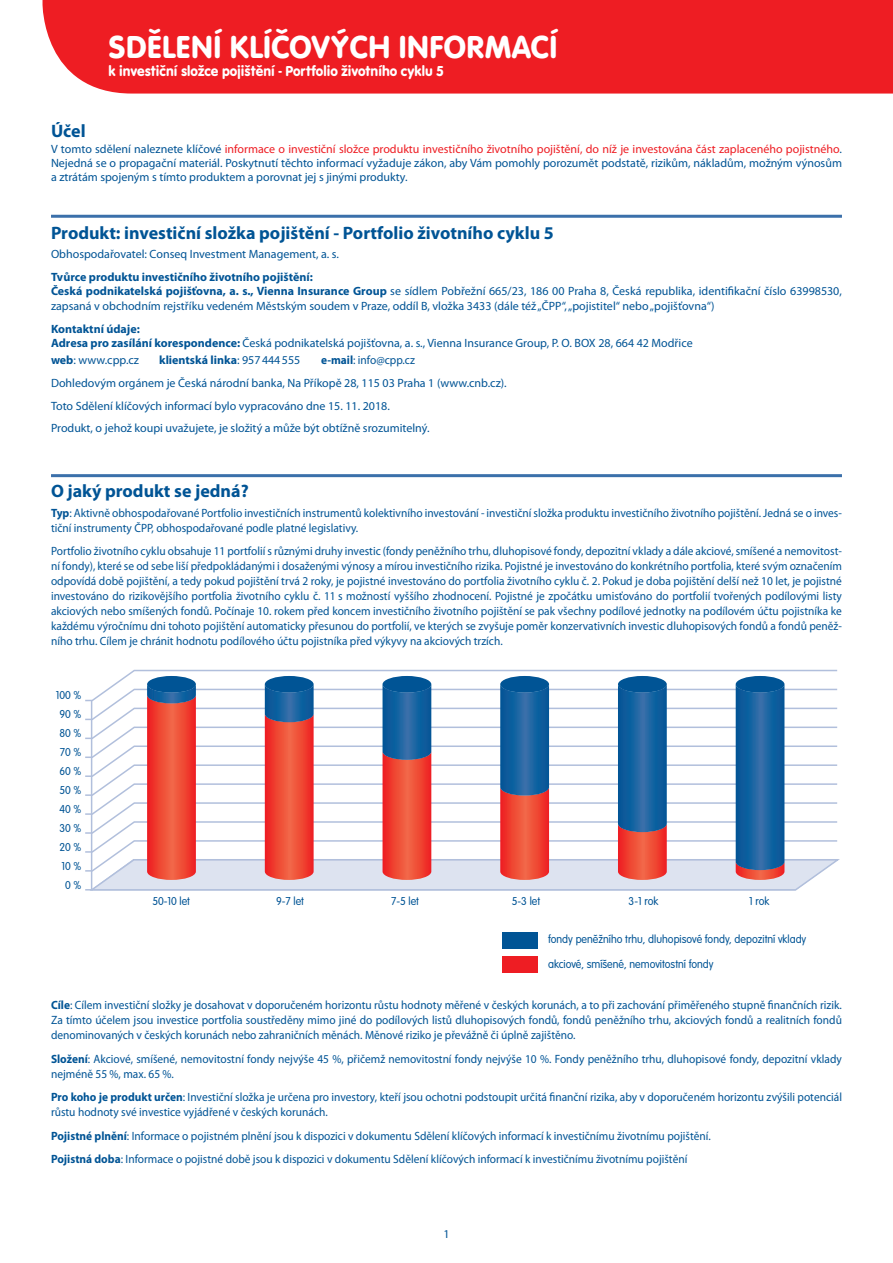
<style>
.page{position:relative;width:893px;height:1263px;background:#fff}
.page>*{position:absolute;margin:0;border:0;box-sizing:border-box;transform-origin:0 0}
.t1{font:33px "VAG Rundschrift DOT";letter-spacing:.015em;color:#fff}
.t2{font:700 18px "Myriad Pro";color:#005495}
.t3{font:15px "VAG Rundschrift DOT";color:#fff;scale:.95 1}
.t4{font:12px/15px "Myriad Pro";color:#005495;scale:.95 1}
.t5{font:12px/14.4px "Myriad Pro";color:#005495}
.t6{font:300 12px/24.8px "VAG Rundschrift DOT";color:#005495;scale:.95 1}
.t7{font:700 12px "Myriad Pro";color:#005495}
.s1{color:#ee1d23}
.s2{font-weight:700}
.s3{font-weight:400}
</style>
<div class="page">
<div style="left:43px;top:0;width:850px;height:94px;background:#ee1d23"></div>
<hr style="left:51px;top:215px;width:791px;height:3px;background:#3b70aa">
<hr style="left:51px;top:474px;width:791px;height:3px;background:#3b70aa">
<svg style="left:85px;top:669px;width:755px;height:222px"></svg>
<div style="left:503px;top:932px;width:35px;height:16px;background:#005495"></div>
<div style="left:503px;top:957px;width:35px;height:16px;background:#ee1d23"></div>
<h2 class="t2" style="left:51px;top:121px;width:36px">Účel</h2>
<h1 class="t1" style="left:109px;top:28px;width:450px">SDĚLENÍ KLÍČOVÝCH INFORMACÍ</h1>
<p class="t3" style="left:108px;top:62px;width:355px">k investiční složce pojištění - Portfolio životního cyklu 5</p>
<p class="t5" style="left:51px;top:142px;width:792px;text-align:justify">V tomto sdělení naleznete klíčové <span class="s1">informace o investiční složce produktu investičního životního pojištění, do níž je investována část zaplaceného pojistného</span>.<br>Nejedná se o propagační materiál. Poskytnutí těchto informací vyžaduje zákon, aby Vám pomohly porozumět podstatě, rizikům, nákladům, možným výnosům a ztrátám spojeným s tímto produktem a porovnat jej s jinými produkty.</p>
<h2 class="t2" style="left:51px;top:223px;width:504px">Produkt: investiční složka pojištění - Portfolio životního cyklu 5</h2>
<p class="t5" style="left:51px;top:247px;width:289px">Obhospodařovatel: Conseq Investment Management, a. s.</p>
<p class="t5" style="left:51px;top:270px;width:792px"><span class="s2">Tvůrce produktu investičního životního pojištění:<br>Česká podnikatelská pojišťovna, a. s., Vienna Insurance Group</span> se sídlem Pobřežní 665/23, 186 00 Praha 8, Česká republika, identifikační číslo 63998530, zapsaná v obchodním rejstříku vedeném Městským soudem v Praze, oddíl B, vložka 3433 (dále též „ČPP“, „pojistitel“ nebo „pojišťovna“)</p>
<p class="t5" style="left:51px;top:322px;width:643px"><span class="s2">Kontaktní údaje:<br>Adresa pro zasílání korespondence:</span> Česká podnikatelská pojišťovna, a. s., Vienna Insurance Group, P. O. BOX 28, 664 42 Modřice</p>
<p class="t5" style="left:51px;top:353px;width:90px"><span class="s2">web</span>: www.cpp.cz</p>
<p class="t7" style="left:159px;top:353px;width:143px">klientská linka<span class="s3">: 957444555</span></p>
<p class="t4" style="left:51px;top:348px;width:481px;line-height:23px;text-indent:270px"><span class="s2">e‑mail</span>: info@cpp.cz<br>Dohledovým orgánem je Česká národní banka, Na Příkopě 28, 115 03 Praha 1 (www.cnb.cz).<br>Toto Sdělení klíčových informací bylo vypracováno dne 15. 11. 2018.<br>Produkt, o jehož koupi uvažujete, je složitý a může být obtížně srozumitelný.</p>
<h2 class="t2" style="left:51px;top:481px;width:199px">O jaký produkt se jedná?</h2>
<p class="t4" style="left:51px;top:505px;width:834px"><span class="s2">Typ</span>: Aktivně obhospodařované Portfolio investičních instrumentů kolektivního investování - investiční složka produktu investičního životního pojištění. Jedná se o inves&shy;tiční instrumenty ČPP, obhospodařované podle platné legislativy.</p>
<p class="t4" style="left:51px;top:544px;width:834px;text-align:justify">Portfolio životního cyklu obsahuje 11 portfolií s různými druhy investic (fondy peněžního trhu, dluhopisové fondy, depozitní vklady a dále akciové, smíšené a nemovitost&shy;ní fondy), které se od sebe liší předpokládanými i dosaženými výnosy a mírou investičního rizika. Pojistné je investováno do konkrétního portfolia, které svým označením odpovídá době pojištění, a tedy pokud pojištění trvá 2 roky, je pojistné investováno do portfolia životního cyklu č. 2. Pokud je doba pojištění delší než 10 let, je pojistné investováno do rizikovějšího portfolia životního cyklu č. 11 s možností vyššího zhodnocení. Pojistné je zpočátku umisťováno do portfolií tvořených podílovými listy akciových nebo smíšených fondů. Počínaje 10. rokem před koncem investičního životního pojištění se pak všechny podílové jednotky na podílovém účtu pojistníka ke každému výročnímu dni tohoto pojištění automaticky přesunou do portfolií, ve kterých se zvyšuje poměr konzervativních investic dluhopisových fondů a fondů peněž&shy;ního trhu. Cílem je chránit hodnotu podílového účtu pojistníka před výkyvy na akciových trzích.</p>
<p class="t6" style="left:56px;top:683px;width:29px">100 %</p>
<p class="t6" style="left:59px;top:702px;width:25px">90 %</p>
<p class="t6" style="left:59px;top:721px;width:25px">80 %</p>
<p class="t6" style="left:60px;top:740px;width:24px">70 %</p>
<p class="t6" style="left:59px;top:759px;width:25px">60 %</p>
<p class="t6" style="left:59px;top:778px;width:25px">50 %</p>
<p class="t6" style="left:59px;top:796px;width:25px">40 %</p>
<p class="t6" style="left:59px;top:815px;width:25px">30 %</p>
<p class="t6" style="left:59px;top:834px;width:25px">20 %</p>
<p class="t6" style="left:62px;top:853px;width:23px">10 %</p>
<p class="t6" style="left:65px;top:872px;width:19px">0%</p>
<p class="t6" style="left:152px;top:889px;width:41px">50-10 let</p>
<p class="t6" style="left:276px;top:889px;width:31px">9-7 let</p>
<p class="t6" style="left:391px;top:889px;width:31px">7-5 let</p>
<p class="t6" style="left:512px;top:889px;width:31px">5-3 let</p>
<p class="t6" style="left:629px;top:889px;width:33px">3-1 rok</p>
<p class="t6" style="left:749px;top:889px;width:23px">1 rok</p>
<p class="t6" style="left:548px;top:927px;width:273px">fondy peněžního trhu, dluhopisové fondy, depozitní vklady akciové, smíšené, nemovitostní fondy</p>
<p class="t4" style="left:51px;top:998px;width:834px;text-align:justify"><span class="s2">Cíle</span>: Cílem investiční složky je dosahovat v doporučeném horizontu růstu hodnoty měřené v českých korunách, a to při zachování přiměřeného stupně finančních rizik.<br>Za tímto účelem jsou investice portfolia soustředěny mimo jiné do podílových listů dluhopisových fondů, fondů peněžního trhu, akciových fondů a realitních fondů denominovaných v českých korunách nebo zahraničních měnách. Měnové riziko je převážně či úplně zajištěno.</p>
<p class="t4" style="left:51px;top:1051px;width:834px"><span class="s2">Složení</span>: Akciové, smíšené, nemovitostní fondy nejvýše 45 %, přičemž nemovitostní fondy nejvýše 10 %. Fondy peněžního trhu, dluhopisové fondy, depozitní vklady nejméně 55 %, max. 65 %.</p>
<p class="t4" style="left:51px;top:1090px;width:834px"><span class="s2">Pro koho je produkt určen</span>: Investiční složka je určena pro investory, kteří jsou ochotni podstoupit určitá finanční rizika, aby v doporučeném horizontu zvýšili potenciál růstu hodnoty své investice vyjádřené v českých korunách.</p>
<p class="t4" style="left:51px;top:1124px;width:696px;line-height:23.5px"><span class="s2">Pojistné plnění</span>: Informace o pojistném plnění jsou k dispozici v dokumentu Sdělení klíčových informací k investičnímu životnímu pojištění.<br><span class="s2">Pojistná doba</span>: Informace o pojistné době jsou k dispozici v dokumentu Sdělení klíčových informací k investičnímu životnímu pojištění</p>
<p class="t5" style="left:443px;top:1227px;width:8px">1</p>
</div>
